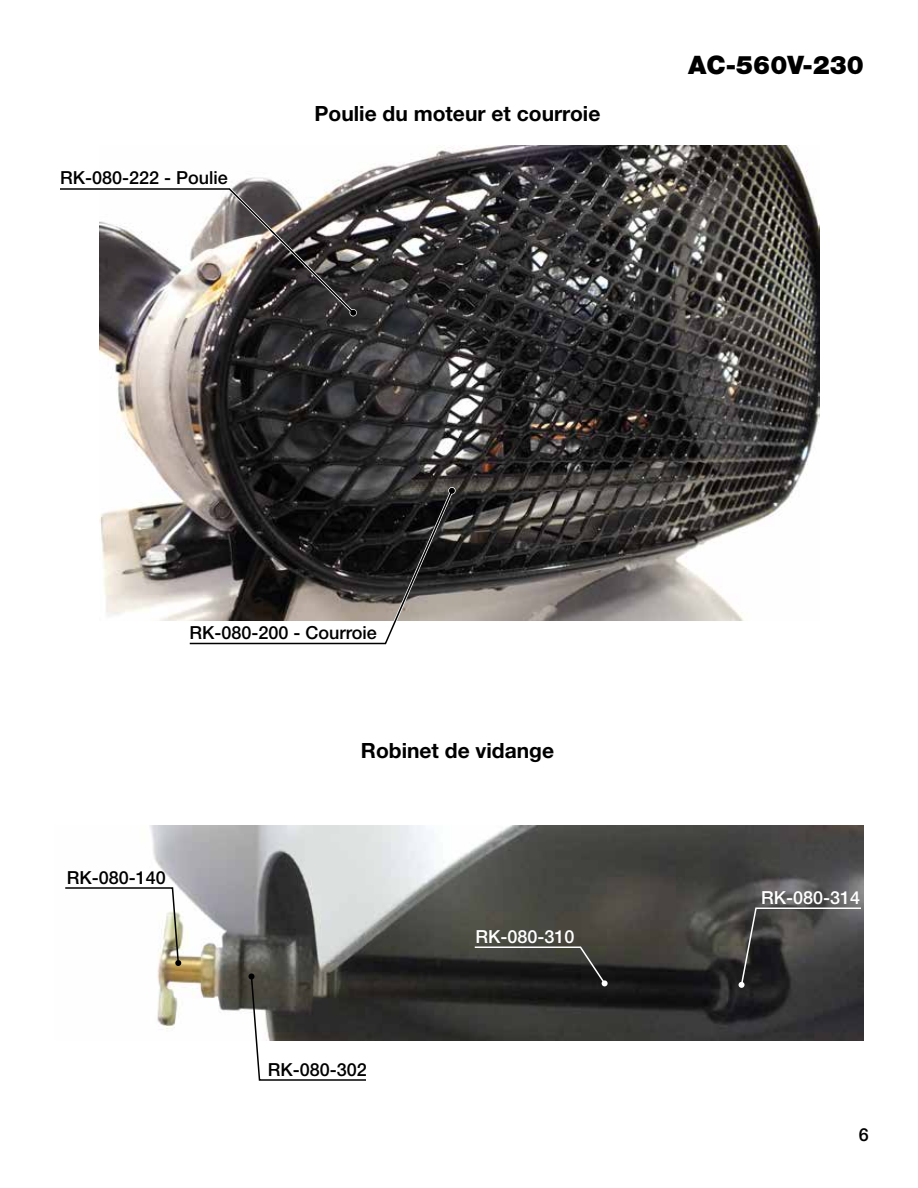
<style>
.page{position:relative;width:918px;height:1188px;background:#fff}
.page>*{position:absolute;margin:0;border:0;box-sizing:border-box;transform-origin:0 0}
.t1{font:900 25.5px "Helvetica Neue";color:#000}
.t2{font:700 21px "Helvetica Neue";color:#000}
.t3{font:500 18px "Helvetica Neue";color:#000}
.t4{font:500 18px "Helvetica Neue";color:#fff}
</style>
<div class="page">
<img style="left:99px;top:146px;width:720px;height:475px">
<img style="left:150px;top:825px;width:714px;height:216px">
<svg style="left:60px;top:186px;width:299px;height:132px"></svg>
<svg style="left:187px;top:484px;width:270px;height:137px"></svg>
<svg style="left:188px;top:488px;width:267px;height:157px;background:#5a5856"></svg>
<svg style="left:65px;top:886px;width:116px;height:80px"></svg>
<svg style="left:248px;top:973px;width:120px;height:108px"></svg>
<svg style="left:473px;top:946px;width:135px;height:40px;background:#323230"></svg>
<svg style="left:739px;top:907px;width:124px;height:81px;background:#444343"></svg>
<p class="t3" style="left:60px;top:167px;width:169px">RK-080-222 - Poulie</p>
<p class="t2" style="left:315px;top:101px;width:287px">Poulie du moteur et courroie</p>
<h1 class="t1" style="left:688px;top:49px;width:177px">AC-560V-230</h1>
<p class="t3" style="left:190px;top:622px;width:189px">RK-080-200 - Courroie</p>
<p class="t2" style="left:361px;top:737px;width:195px">Robinet de vidange</p>
<p class="t3" style="left:67px;top:867px;width:101px">RK-080-140</p>
<p class="t4" style="left:476px;top:925px;width:101px">RK-080-310</p>
<p class="t3" style="left:268px;top:1059px;width:101px">RK-080-302</p>
<p class="t4" style="left:761px;top:887px;width:101px">RK-080-314</p>
<p class="t3" style="left:859px;top:1124px;width:12px">6</p>
</div>
